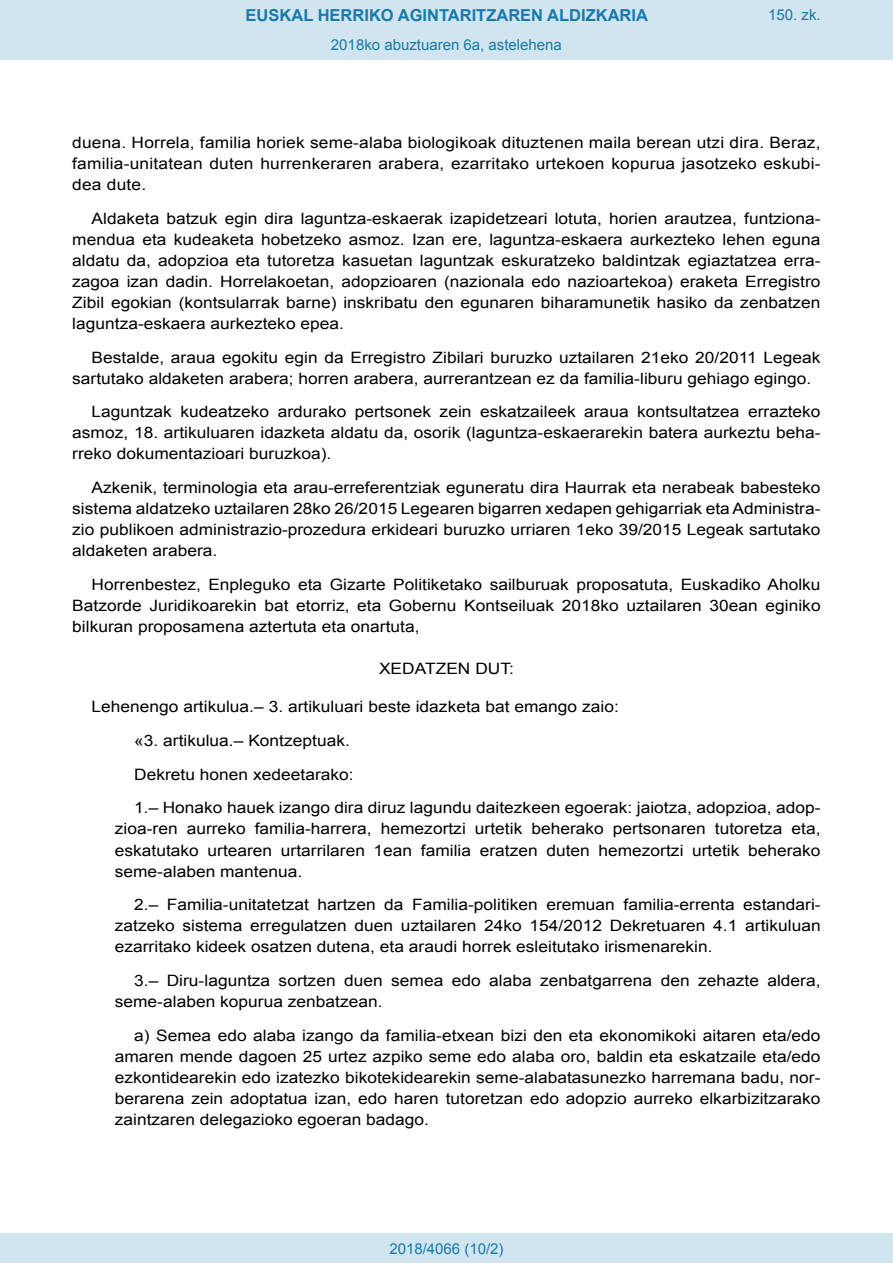
<style>
.page{position:relative;width:893px;height:1263px;background:#fff}
.page>*{position:absolute;margin:0;border:0;box-sizing:border-box;transform-origin:0 0}
.t1{font:700 16.5px "Arial";color:#1879ad}
.BOPVDetalle{font:15.6px/21px "Arial";color:#000;text-align:justify;scale:1.11 1}
.BOPVClave{font:15.6px "Arial";color:#000;scale:1.11 1}
.Paginacion_Centro{font:15px "Arial";color:#1879ad}
</style>
<div class="page">
<div style="left:0;top:0;width:893px;height:60px;background:#d0e5f0"></div>
<div style="left:0;top:1233px;width:893px;height:30px;background:#d0e5f0"></div>
<p class="t1" style="left:246px;top:4px;width:404px">EUSKAL HERRIKO AGINTARITZAREN ALDIZKARIA</p>
<p class="Paginacion_Centro" style="left:331px;top:35px;width:232px">2018ko abuztuaren 6a, astelehena</p>
<p class="Paginacion_Centro" style="left:768px;top:5px;width:54px">150. zk.</p>
<p class="BOPVDetalle" style="left:72px;top:132px;width:676px">duena. Horrela, familia horiek seme-alaba biologikoak dituztenen maila berean utzi dira. Beraz, familia-unitatean duten hurrenkeraren arabera, ezarritako urtekoen kopurua jasotzeko eskubi&shy;dea dute.</p>
<p class="BOPVDetalle" style="left:72px;top:208px;width:676px;text-indent:19px">Aldaketa batzuk egin dira laguntza-eskaerak izapidetzeari lotuta, horien arautzea, funtziona&shy;mendua eta kudeaketa hobetzeko asmoz. Izan ere, laguntza-eskaera aurkezteko lehen eguna aldatu da, adopzioa eta tutoretza kasuetan laguntzak eskuratzeko baldintzak egiaztatzea erra&shy;zagoa izan dadin. Horrelakoetan, adopzioaren (nazionala edo nazioartekoa) eraketa Erregistro Zibil egokian (kontsularrak barne) inskribatu den egunaren biharamunetik hasiko da zenbatzen laguntza-eskaera aurkezteko epea.</p>
<p class="BOPVDetalle" style="left:72px;top:347px;width:676px;text-indent:19px">Bestalde, araua egokitu egin da Erregistro Zibilari buruzko uztailaren 21eko 20/2011 Legeak sartutako aldaketen arabera; horren arabera, aurrerantzean ez da familia-liburu gehiago egingo.</p>
<p class="BOPVDetalle" style="left:72px;top:402px;width:676px;text-indent:19px">Laguntzak kudeatzeko ardurako pertsonek zein eskatzaileek araua kontsultatzea errazteko asmoz, 18. artikuluaren idazketa aldatu da, osorik (laguntza-eskaerarekin batera aurkeztu beha&shy;rreko dokumentazioari buruzkoa).</p>
<p class="BOPVDetalle" style="left:72px;top:477px;width:676px;text-indent:19px">Azkenik, terminologia eta arau-erreferentziak eguneratu dira Haurrak eta nerabeak babesteko sistema aldatzeko uztailaren 28ko 26/2015 Legearen bigarren xedapen gehigarriak eta Administra&shy;zio publikoen administrazio-prozedura erkideari buruzko urriaren 1eko 39/2015 Legeak sartutako aldaketen arabera.</p>
<p class="BOPVDetalle" style="left:72px;top:574px;width:676px;text-indent:19px">Horrenbestez, Enpleguko eta Gizarte Politiketako sailburuak proposatuta, Euskadiko Aholku Batzorde Juridikoarekin bat etorriz, eta Gobernu Kontseiluak 2018ko uztailaren 30ean eginiko bilkuran proposamena aztertuta eta onartuta,</p>
<p class="BOPVClave" style="left:379px;top:658px;width:123px">XEDATZEN DUT:</p>
<p class="BOPVDetalle" style="left:92px;top:696px;width:476px">Lehenengo artikulua.– 3. artikuluari beste idazketa bat emango zaio:</p>
<p class="BOPVDetalle" style="left:134px;top:730px;width:196px">«3. artikulua.– Kontzeptuak.</p>
<p class="BOPVDetalle" style="left:134px;top:764px;width:199px">Dekretu honen xedeetarako:</p>
<p class="BOPVDetalle" style="left:115px;top:798px;width:637px;text-indent:19px">1.– Honako hauek izango dira diruz lagundu daitezkeen egoerak: jaiotza, adopzioa, adop&shy;zioa-ren aurreko familia-harrera, hemezortzi urtetik beherako pertsonaren tutoretza eta, eskatutako urtearen urtarrilaren 1ean familia eratzen duten hemezortzi urtetik beherako seme-alaben mantenua.</p>
<p class="BOPVDetalle" style="left:115px;top:894px;width:637px;text-indent:19px">2.– Familia-unitatetzat hartzen da Familia-politiken eremuan familia-errenta estandari&shy;zatzeko sistema erregulatzen duen uztailaren 24ko 154/2012 Dekretuaren 4.1 artikuluan ezarritako kideek osatzen dutena, eta araudi horrek esleitutako irismenarekin.</p>
<p class="BOPVDetalle" style="left:115px;top:970px;width:637px;text-indent:19px">3.– Diru-laguntza sortzen duen semea edo alaba zenbatgarrena den zehazte aldera, seme-alaben kopurua zenbatzean.</p>
<p class="BOPVDetalle" style="left:115px;top:1025px;width:637px;text-indent:19px">a) Semea edo alaba izango da familia-etxean bizi den eta ekonomikoki aitaren eta/edo amaren mende dagoen 25 urtez azpiko seme edo alaba oro, baldin eta eskatzaile eta/edo ezkontidearekin edo izatezko bikotekidearekin seme-alabatasunezko harremana badu, nor&shy;berarena zein adoptatua izan, edo haren tutoretzan edo adopzio aurreko elkarbizitzarako zaintzaren delegazioko egoeran badago.</p>
<p class="Paginacion_Centro" style="left:389px;top:1238px;width:116px">2018/4066 (10/2)</p>
</div>
